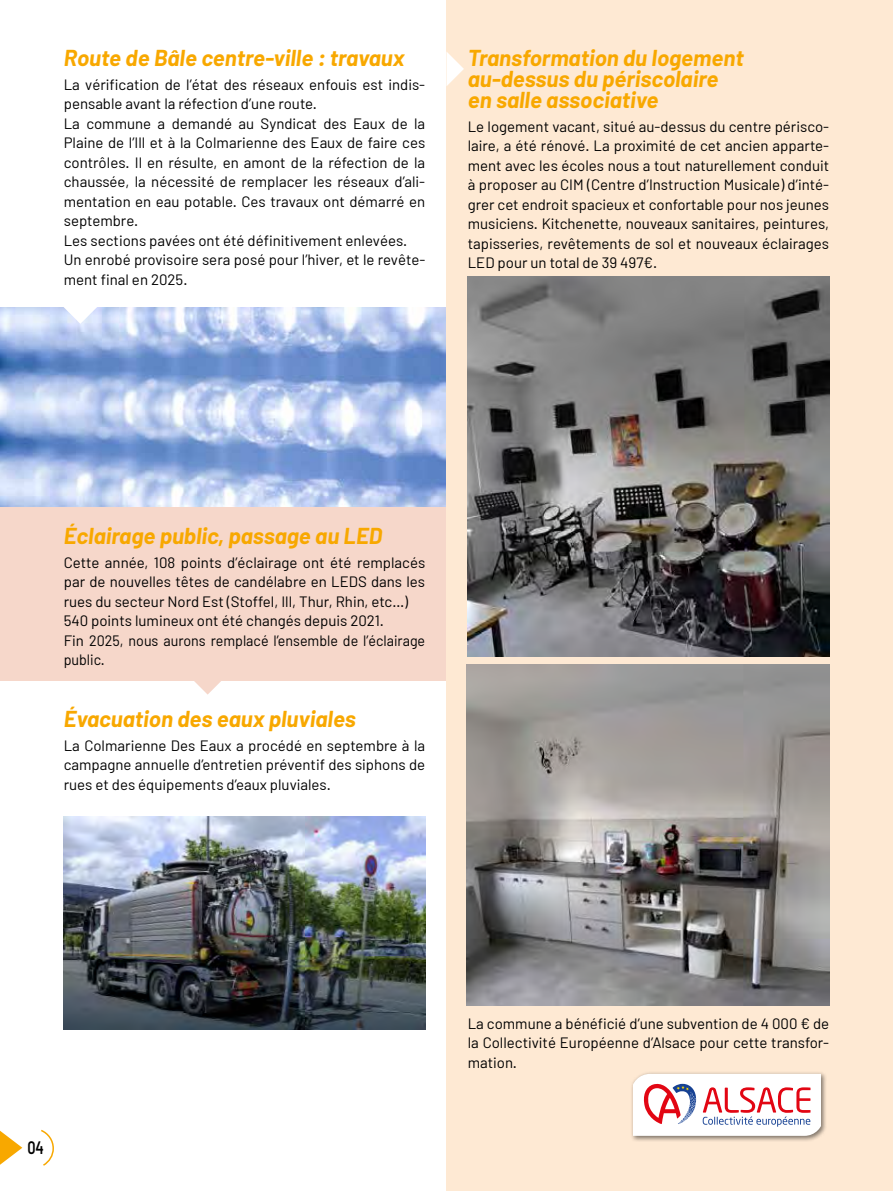
<style>
.page{position:relative;width:893px;height:1191px;background:#fff}
.page>*{position:absolute;margin:0;border:0;box-sizing:border-box;transform-origin:0 0}
.t1{font:italic 700 22.5px/21px "Barlow";color:#f8a800}
.t2{font:600 18px "Barlow";color:#000;scale:.8 1}
.t3{font:15px/19.5px "Barlow";color:#000;text-align:justify}
</style>
<div class="page">
<div style="left:0;top:309px;width:446px;height:371px;background:#f6d7ca"></div>
<img style="left:0;top:308px;width:446px;height:198px">
<svg style="left:0;top:1130px;width:22px;height:34px"></svg>
<svg style="left:41px;top:1129px;width:13px;height:37px"></svg>
<div style="left:446px;top:0;width:447px;height:1191px;background:#fee9d3"></div>
<img style="left:467px;top:664px;width:362px;height:342px">
<img style="left:468px;top:276px;width:361px;height:380px">
<img style="left:64px;top:816px;width:361px;height:213px">
<div style="left:630px;top:1071px;width:197px;height:70px;background:#000;opacity:.5"></div>
<svg style="left:634px;top:1074px;width:187px;height:61px;background:#f0d7dc"></svg>
<svg style="left:63px;top:307px;width:35px;height:17px"></svg>
<svg style="left:190px;top:680px;width:35px;height:14px"></svg>
<svg style="left:446px;top:52px;width:18px;height:34px"></svg>
<h1 class="t1" style="left:64px;top:47px;width:342px">Route de Bâle centre-ville : travaux</h1>
<p class="t3" style="left:64px;top:74px;width:363px;text-align:left">La vérification de l’état des réseaux enfouis est indis&shy;pensable avant la réfection d’une route.<br>La commune a demandé au Syndicat des Eaux de la Plaine de l’Ill et à la Colmarienne des Eaux de faire ces contrôles. Il en résulte, en amont de la réfection de la chaussée, la nécessité de remplacer les réseaux d’ali&shy;mentation en eau potable. Ces travaux ont démarré en septembre.<br>Les sections pavées ont été définitivement enlevées.<br>Un enrobé provisoire sera posé pour l’hiver, et le revête&shy;ment final en 2025.</p>
<h1 class="t1" style="left:468px;top:47px;width:277px">Transformation du logement au-dessus du périscolaire en salle associative</h1>
<p class="t3" style="left:468px;top:116px;width:363px">Le logement vacant, situé au-dessus du centre périsco&shy;laire, a été rénové. La proximité de cet ancien apparte&shy;ment avec les écoles nous a tout naturellement conduit à proposer au CIM (Centre d’Instruction Musicale) d’inté&shy;grer cet endroit spacieux et confortable pour nos jeunes musiciens. Kitchenette, nouveaux sanitaires, peintures, tapisseries, revêtements de sol et nouveaux éclairages LED pour un total de 39 497€.</p>
<h1 class="t1" style="left:64px;top:525px;width:320px">Éclairage public, passage au LED</h1>
<p class="t3" style="left:64px;top:552px;width:363px;text-align:left">Cette année, 108 points d’éclairage ont été remplacés par de nouvelles têtes de candélabre en LEDS dans les rues du secteur Nord Est (Stoffel, Ill, Thur, Rhin, etc…)<br>540 points lumineux ont été changés depuis 2021.<br>Fin 2025, nous aurons remplacé l’ensemble de l’éclairage public.</p>
<h1 class="t1" style="left:64px;top:708px;width:294px">Évacuation des eaux pluviales</h1>
<p class="t3" style="left:64px;top:735px;width:363px">La Colmarienne Des Eaux a procédé en septembre à la campagne annuelle d’entretien préventif des siphons de rues et des équipements d’eaux pluviales.</p>
<p class="t2" style="left:27px;top:1136px;width:22px">04</p>
<p class="t3" style="left:468px;top:1013px;width:363px">La commune a bénéficié d’une subvention de 4 000 € de la Collectivité Européenne d’Alsace pour cette transfor&shy;mation.</p>
</div>
